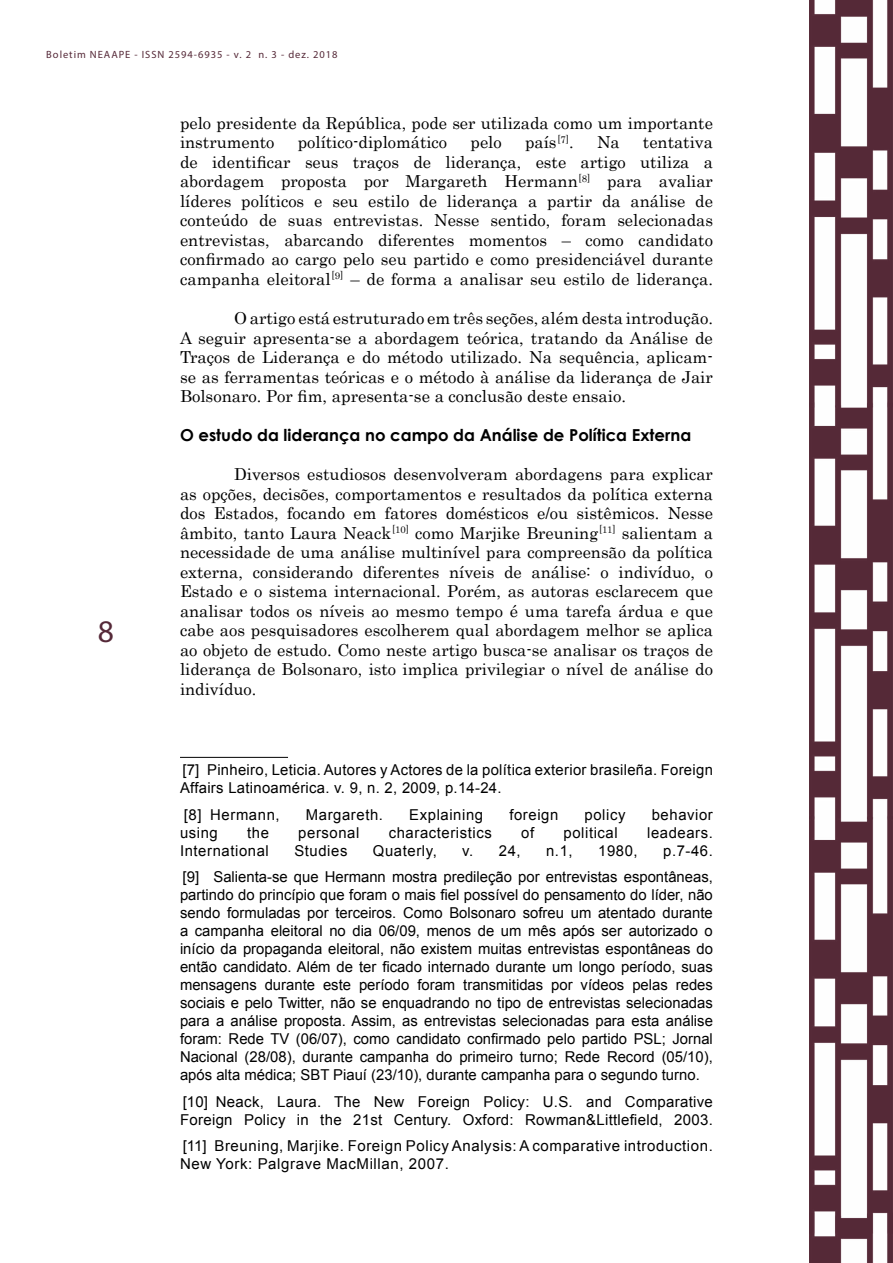
<style>
.page{position:relative;width:893px;height:1263px;background:#fff}
.page>*{position:absolute;margin:0;border:0;box-sizing:border-box;transform-origin:0 0}
.t1{font:31.5px "Myriad Pro";color:#552938}
.t2{font:16.5px/19.5px "Century";color:#000;text-align:justify}
.t3{font:700 16.5px "Century Gothic";color:#000}
.t4{font:15px/18px "Arial";letter-spacing:.02em;color:#000}
.t5{font:15px/18px "Arial";letter-spacing:.04em;color:#000}
.t6{font:15px/26.5px "Arial";color:#000;text-align:right}
.t7{font:10.5px "Myriad Pro";letter-spacing:.09em;color:#552938}
</style>
<div class="page">
<img style="left:809px;top:0;width:84px;height:1263px">
<hr style="left:180px;top:757px;width:108px;height:1px;background:#000">
<p class="t7" style="left:46px;top:48px;width:293px">Boletim NEAAPE - ISSN 2594-6935 - v. 2 n. 3 - dez. 2018</p>
<h1 class="t1" style="left:98px;top:612px;width:18px">8</h1>
<p class="t2" style="left:180px;top:112px;width:534px">pelo presidente da República, pode ser utilizada como um importante instrumento</p>
<p class="t2" style="left:298px;top:131px;width:151px">político-diplomático</p>
<p class="t2" style="left:470px;top:131px;width:33px">pelo</p>
<p class="t2" style="left:525px;top:131px;width:50px">país <sup>[7]</sup>.</p>
<p class="t2" style="left:597px;top:131px;width:24px">Na</p>
<p class="t2" style="left:180px;top:131px;width:534px;text-indent:463px">tentativa de identificar seus traços de liderança, este artigo utiliza a abordagem proposta por Margareth Hermann <sup>[8]</sup> para avaliar líderes políticos e seu estilo de liderança a partir da análise de conteúdo de suas entrevistas. Nesse sentido, foram selecionadas entrevistas, abarcando diferentes momentos – como candidato confirmado ao cargo pelo seu partido e como presidenciável durante campanha eleitoral <sup>[9]</sup> – de forma a analisar seu estilo de liderança.</p>
<p class="t2" style="left:180px;top:307px;width:534px;text-indent:54px">O artigo está estruturado em três seções, além desta introdução.<br>A seguir apresenta-se a abordagem teórica, tratando da Análise de Traços de Liderança e do método utilizado. Na sequência, aplicam&shy;se as ferramentas teóricas e o método à análise da liderança de Jair Bolsonaro. Por fim, apresenta-se a conclusão deste ensaio.</p>
<p class="t3" style="left:180px;top:422px;width:513px">O estudo da liderança no campo da Análise de Política Externa</p>
<p class="t2" style="left:180px;top:463px;width:534px;text-indent:54px">Diversos estudiosos desenvolveram abordagens para explicar as opções, decisões, comportamentos e resultados da política externa dos Estados, focando em fatores domésticos e/ou sistêmicos. Nesse âmbito, tanto Laura Neack <sup>[10]</sup> como Marjike Breuning <sup>[11]</sup> salientam a necessidade de uma análise multinível para compreensão da política externa, considerando diferentes níveis de análise: o indivíduo, o Estado e o sistema internacional. Porém, as autoras esclarecem que analisar todos os níveis ao mesmo tempo é uma tarefa árdua e que cabe aos pesquisadores escolherem qual abordagem melhor se aplica ao objeto de estudo. Como neste artigo busca-se analisar os traços de liderança de Bolsonaro, isto implica privilegiar o nível de análise do indivíduo.</p>
<p class="t4" style="left:180px;top:761px;width:534px">[7] Pinheiro, Leticia. Autores y Actores de la política exterior brasileña. Foreign<br>Affairs Latinoamérica. v. 9, n. 2, 2009, p.14-24.</p>
<p class="t5" style="left:184px;top:805px;width:97px">[8] Hermann,</p>
<p class="t5" style="left:306px;top:805px;width:79px">Margareth.</p>
<p class="t5" style="left:409px;top:805px;width:75px">Explaining</p>
<p class="t5" style="left:509px;top:805px;width:50px">foreign</p>
<p class="t4" style="left:585px;top:805px;width:42px">policy</p>
<p class="t5" style="left:652px;top:805px;width:63px">behavior</p>
<p class="t4" style="left:180px;top:823px;width:39px">using</p>
<p class="t4" style="left:247px;top:823px;width:23px">the</p>
<p class="t5" style="left:298px;top:823px;width:63px">personal</p>
<p class="t5" style="left:389px;top:823px;width:105px">characteristics</p>
<p class="t4" style="left:521px;top:823px;width:14px">of</p>
<p class="t5" style="left:563px;top:823px;width:56px">political</p>
<p class="t5" style="left:647px;top:823px;width:67px">leadears.</p>
<p class="t5" style="left:180px;top:841px;width:90px">International</p>
<p class="t5" style="left:294px;top:841px;width:55px">Studies</p>
<p class="t5" style="left:373px;top:841px;width:65px">Quaterly,</p>
<p class="t4" style="left:462px;top:841px;width:60px">v. 24,</p>
<p class="t4" style="left:546px;top:841px;width:28px">n.1,</p>
<p class="t4" style="left:598px;top:841px;width:41px">1980,</p>
<p class="t6" style="left:183px;top:837px;width:532px">p.7-46.<br>[9] Salienta-se que Hermann mostra predileção por entrevistas espontâneas,</p>
<p class="t4" style="left:180px;top:886px;width:534px;text-align:justify">partindo do princípio que foram o mais fiel possível do pensamento do líder, não sendo formuladas por terceiros. Como Bolsonaro sofreu um atentado durante a campanha eleitoral no dia 06/09, menos de um mês após ser autorizado o início da propaganda eleitoral, não existem muitas entrevistas espontâneas do então candidato. Além de ter ficado internado durante um longo período, suas mensagens durante este período foram transmitidas por vídeos pelas redes sociais e pelo Twitter, não se enquadrando no tipo de entrevistas selecionadas para a análise proposta. Assim, as entrevistas selecionadas para esta análise foram: Rede TV (06/07), como candidato confirmado pelo partido PSL; Jornal Nacional (28/08), durante campanha do primeiro turno; Rede Record (05/10), após alta médica; SBT Piauí (23/10), durante campanha para o segundo turno.</p>
<p class="t4" style="left:180px;top:1092px;width:534px">[10] Neack, Laura. The New Foreign Policy: U.S. and Comparative<br>Foreign Policy in the 21st Century. Oxford: Rowman&amp;Littlefield, 2003.</p>
<p class="t5" style="left:180px;top:1137px;width:534px">[11] Breuning, Marjike. Foreign Policy Analysis: A comparative introduction.<br>New York: Palgrave MacMillan, 2007.</p>
</div>
